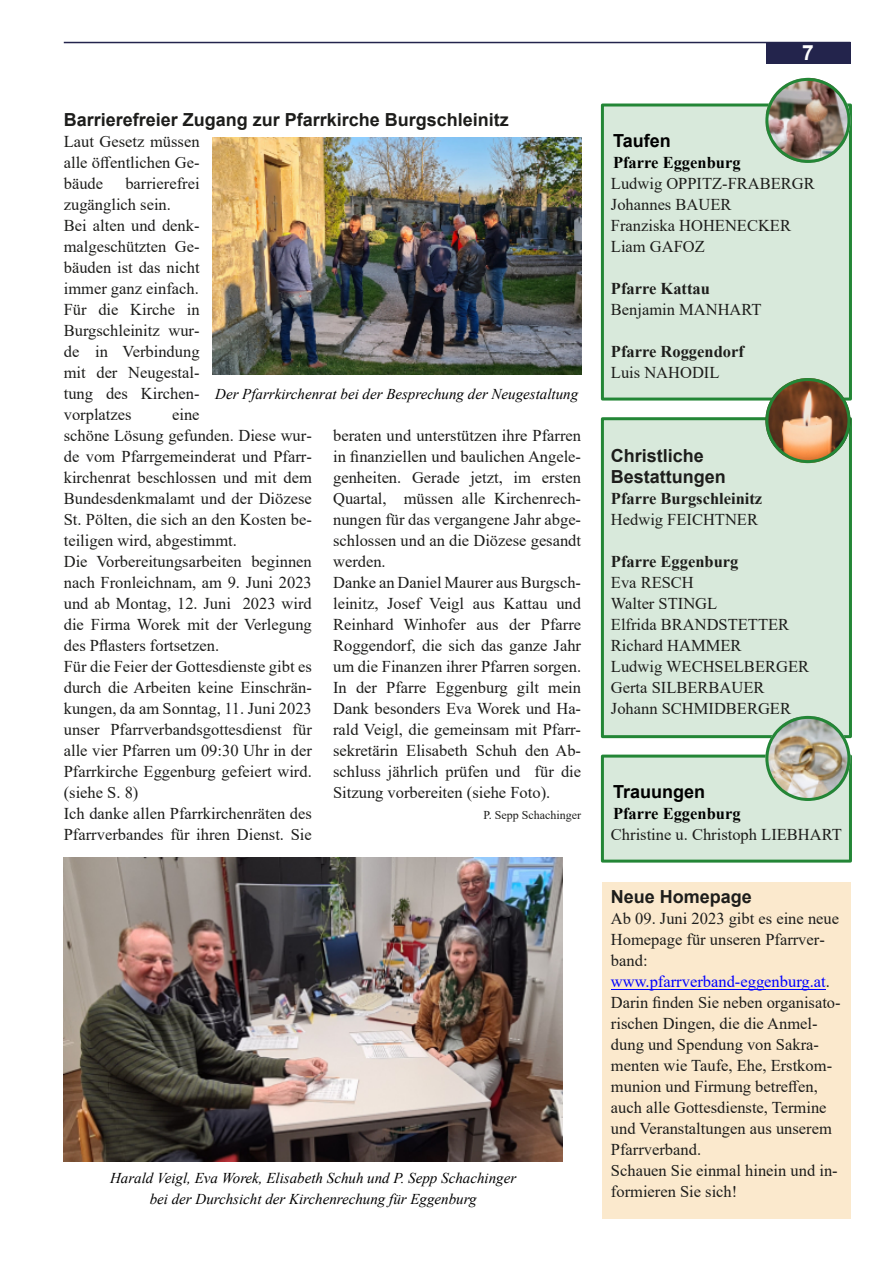
<style>
.page{position:relative;width:893px;height:1263px;background:#fff}
.page>*{position:absolute;margin:0;border:0;box-sizing:border-box;transform-origin:0 0}
.t1{font:700 21px "Arial";color:#fff}
.t2{font:700 18px/21px "Arial";color:#1d1d1b}
.t3{font:700 18px "Arial";color:#000}
.t4{font:16.5px/21px "Times New Roman";color:#1d1d1b}
.t5{font:700 16.5px "Times New Roman";color:#1d1d1b}
.t6{font:700 16.5px "Times New Roman";color:#000}
.t7{font:italic 15px/21px "Times New Roman";color:#000;text-align:center}
.t8{font:12px "Times New Roman";color:#1d1d1b}
.s1{color:#00f}
</style>
<div class="page">
<hr style="left:64px;top:42px;width:786px;height:1px;background:#23244c">
<div style="left:765px;top:43px;width:85px;height:21px;background:#23244c"></div>
<div style="left:601px;top:754px;width:251px;height:108px;background:#d8e9db;border:3px solid #238636"></div>
<div style="left:601px;top:417px;width:251px;height:321px;background:#d8e9db;border:3px solid #238636"></div>
<div style="left:601px;top:104px;width:251px;height:296px;background:#d8e9db;border:3px solid #238636"></div>
<img style="left:765px;top:78px;width:85px;height:85px">
<img style="left:64px;top:858px;width:498px;height:303px">
<img style="left:765px;top:716px;width:85px;height:85px">
<svg style="left:765px;top:378px;width:85px;height:85px"></svg>
<div style="left:602px;top:882px;width:248px;height:336px;background:#fbe9cd"></div>
<hr style="left:611px;top:989px;width:215px;height:1px;background:#00f">
<img style="left:212px;top:138px;width:369px;height:237px">
<p class="t2" style="left:64px;top:111px;width:447px">Barrierefreier Zugang zur Pfarrkirche Burgschleinitz</p>
<p class="t4" style="left:64px;top:133px;width:137px;text-align:justify">Laut Gesetz müssen alle öffentlichen Ge‐ bäude</p>
<p class="t4" style="left:64px;top:175px;width:137px;text-indent:62px">barrierefrei zugänglich sein.<br>Bei alten und denk‐ malgeschützten Ge‐ bäuden ist das nicht immer ganz einfach.<br>Für die Kirche in<br>Burgschleinitz wur‐ de in Verbindung mit der Neugestal‐ tung des Kirchen‐ vorplatzes</p>
<p class="t7" style="left:215px;top:385px;width:364px">Der Pfarrkirchenrat bei der Besprechung der Neugestaltung</p>
<p class="t4" style="left:64px;top:406px;width:250px;text-indent:108px">eine<br>schöne Lösung gefunden. Diese wur‐ de vom Pfarrgemeinderat und Pfarr‐ kirchenrat beschlossen und mit dem<br>Bundesdenkmalamt und der Diözese<br>St. Pölten, die sich an den Kosten be‐ teiligen wird, abgestimmt.<br>Die Vorbereitungsarbeiten beginnen nach Fronleichnam, am 9. Juni 2023 und ab Montag, 12. Juni 2023 wird die Firma Worek mit der Verlegung des Pflasters fortsetzen.<br>Für die Feier der Gottesdienste gibt es durch die Arbeiten keine Einschrän‐ kungen, da am Sonntag, 11. Juni 2023 unser Pfarrverbandsgottesdienst für alle vier Pfarren um 09:30 Uhr in der<br>Pfarrkirche Eggenburg gefeiert wird. (siehe S. 8)<br>Ich danke allen Pfarrkirchenräten des<br>Pfarrverbandes für ihren Dienst. Sie</p>
<p class="t4" style="left:333px;top:427px;width:250px">beraten und unterstützen ihre Pfarren in finanziellen und baulichen Angele‐ genheiten. Gerade jetzt, im ersten Quartal, müssen alle Kirchenrech‐ nungen für das vergangene Jahr abge‐ schlossen und an die Diözese gesandt werden.<br>Danke an Daniel Maurer aus Burgsch‐ leinitz, Josef Veigl aus Kattau und Reinhard Winhofer aus der Pfarre Roggendorf, die sich das ganze Jahr um die Finanzen ihrer Pfarren sorgen.<br>In der Pfarre Eggenburg gilt mein Dank besonders Eva Worek und Ha‐ rald Veigl, die gemeinsam mit Pfarr‐ sekretärin Elisabeth Schuh den Ab‐ schluss jährlich prüfen und für die Sitzung vorbereiten (siehe Foto).</p>
<p class="t8" style="left:483px;top:811px;width:99px">P. Sepp Schachinger</p>
<p class="t7" style="left:110px;top:1169px;width:408px">Harald Veigl, Eva Worek, Elisabeth Schuh und P. Sepp Schachinger bei der Durchsicht der Kirchenrechung für Eggenburg</p>
<p class="t1" style="left:802px;top:45px;width:13px">7</p>
<p class="t3" style="left:613px;top:134px;width:59px">Taufen</p>
<p class="t6" style="left:613px;top:157px;width:129px">Pfarre Eggenburg</p>
<p class="t4" style="left:611px;top:175px;width:205px">Ludwig OPPITZ-FRABERGR<br>Johannes BAUER<br>Franziska HOHENECKER<br>Liam GAFOZ</p>
<p class="t5" style="left:611px;top:283px;width:101px">Pfarre Kattau</p>
<p class="t4" style="left:611px;top:301px;width:152px">Benjamin MANHART</p>
<p class="t5" style="left:611px;top:346px;width:135px">Pfarre Roggendorf</p>
<p class="t4" style="left:611px;top:364px;width:110px">Luis NAHODIL</p>
<p class="t2" style="left:611px;top:447px;width:117px">Christliche<br>Bestattungen</p>
<p class="t5" style="left:611px;top:493px;width:153px">Pfarre Burgschleinitz</p>
<p class="t4" style="left:611px;top:511px;width:149px">Hedwig FEICHTNER</p>
<p class="t5" style="left:611px;top:556px;width:129px">Pfarre Eggenburg</p>
<p class="t4" style="left:611px;top:574px;width:200px">Eva RESCH<br>Walter STINGL<br>Elfrida BRANDSTETTER<br>Richard HAMMER<br>Ludwig WECHSELBERGER<br>Gerta SILBERBAUER<br>Johann SCHMIDBERGER</p>
<p class="t3" style="left:613px;top:785px;width:94px">Trauungen</p>
<p class="t6" style="left:613px;top:808px;width:129px">Pfarre Eggenburg</p>
<p class="t4" style="left:611px;top:826px;width:232px">Christine u. Christoph LIEBHART</p>
<p class="t2" style="left:611px;top:888px;width:143px">Neue Homepage</p>
<p class="t4" style="left:611px;top:910px;width:231px">Ab 09. Juni 2023 gibt es eine neue<br>Homepage für unseren Pfarrver‐ band: <span class="s1">www.pfarrverband-eggenburg.at</span>.<br>Darin finden Sie neben organisato‐ rischen Dingen, die die Anmel‐ dung und Spendung von Sakra‐ menten wie Taufe, Ehe, Erstkom‐ munion und Firmung betreffen, auch alle Gottesdienste, Termine und Veranstaltungen aus unserem<br>Pfarrverband.<br>Schauen Sie einmal hinein und in‐ formieren Sie sich!</p>
</div>
